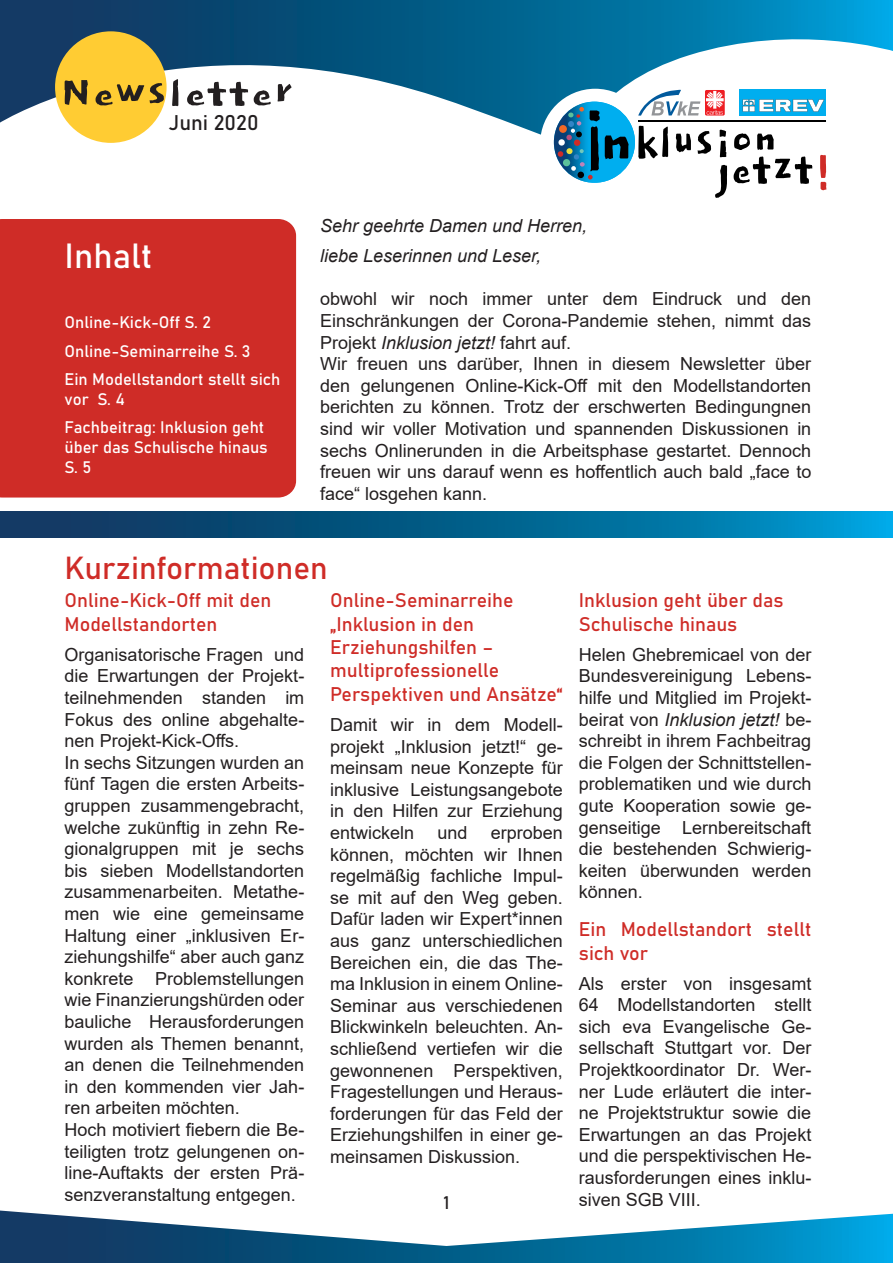
<style>
.page{position:relative;width:893px;height:1263px;background:#fff}
.page>*{position:absolute;margin:0;border:0;box-sizing:border-box;transform-origin:0 0}
.t1{font:34.5px "Bahnschrift";color:#fff}
.t2{font:31.5px "Bahnschrift";color:#cf2c27}
.t3{font:21px "Bahnschrift";color:#231f20}
.t4{font:19.5px/23.4px "Bahnschrift";color:#cf2c27}
.t5{font:18px/21.6px "Arial";color:#231f20;text-align:justify}
.t6{font:italic 18px "Arial";color:#231f20}
.t7{font:18px "Bahnschrift";color:#231f20}
.t8{font:16.5px/19.8px "Bahnschrift";color:#fff}
.s1{font-style:italic}
</style>
<div class="page">
<svg style="left:0;top:0;width:893px;height:148px"></svg>
<div style="left:540px;top:89px;width:110px;height:110px;background:#fff;border-radius:50%"></div>
<div style="left:55px;top:31px;width:112px;height:112px;background:#fc3;border-radius:50%"></div>
<img style="left:554px;top:102px;width:81px;height:81px;border-radius:41px">
<hr style="left:639px;top:120px;width:187px;height:2px;background:#000">
<svg style="left:638px;top:126px;width:30px;height:33px"></svg>
<svg style="left:676px;top:133px;width:15px;height:19px"></svg>
<svg style="left:697px;top:131px;width:14px;height:23px"></svg>
<svg style="left:720px;top:130px;width:6px;height:27px"></svg>
<svg style="left:734px;top:133px;width:16px;height:17px"></svg>
<svg style="left:757px;top:134px;width:17px;height:16px"></svg>
<svg style="left:734px;top:156px;width:78px;height:28px"></svg>
<svg style="left:715px;top:165px;width:12px;height:33px"></svg>
<svg style="left:820px;top:155px;width:6px;height:35px"></svg>
<svg style="left:558px;top:107px;width:71px;height:72px;background:#2482aa"></svg>
<svg style="left:638px;top:90px;width:87px;height:26px"></svg>
<div style="left:740px;top:90px;width:86px;height:26px;background:#00aeef"></div>
<svg style="left:743px;top:99px;width:81px;height:13px"></svg>
<svg style="left:65px;top:79px;width:227px;height:27px"></svg>
<svg style="left:0;top:1210px;width:893px;height:53px"></svg>
<div style="left:0;top:219px;width:296px;height:278px;background:#cf2c27"></div>
<svg style="left:0;top:511px;width:893px;height:27px;background:#04618f"></svg>
<p class="t3" style="left:169px;top:110px;width:91px">Juni 2020</p>
<p class="t1" style="left:65px;top:234px;width:89px">Inhalt</p>
<p class="t8" style="left:65px;top:313px;width:148px">Online-Kick-Off S. 2</p>
<p class="t8" style="left:65px;top:341px;width:188px">Online-Seminarreihe S. 3</p>
<p class="t8" style="left:65px;top:369px;width:217px">Ein Modellstandort stellt sich vor S. 4</p>
<p class="t8" style="left:65px;top:417px;width:205px">Fachbeitrag: Inklusion geht über das Schulische hinaus<br>S. 5</p>
<p class="t6" style="left:320px;top:214px;width:269px">Sehr geehrte Damen und Herren,</p>
<p class="t6" style="left:320px;top:244px;width:223px">liebe Leserinnen und Leser,</p>
<p class="t5" style="left:320px;top:288px;width:493px">obwohl wir noch immer unter dem Eindruck und den Einschränkungen der Corona-Pandemie stehen, nimmt das Projekt <span class="s1">Inklusion jetzt!</span> fahrt auf.</p>
<p class="t5" style="left:320px;top:353px;width:493px">Wir freuen uns darüber, Ihnen in diesem Newsletter über den gelungenen Online-Kick-Off mit den Modellstandorten berichten zu können. Trotz der erschwerten Bedingungnen sind wir voller Motivation und spannenden Diskussionen in sechs Onlinerunden in die Arbeitsphase gestartet. Dennoch freuen wir uns darauf wenn es hoffentlich auch bald „face to face“ losgehen kann.</p>
<p class="t2" style="left:65px;top:548px;width:265px">Kurzinformationen</p>
<p class="t4" style="left:65px;top:589px;width:208px">Online-Kick-Off mit den<br>Modellstandorten</p>
<p class="t5" style="left:65px;top:643px;width:241px">Organisatorische Fragen und die Erwartungen der Projekt&shy;teilnehmenden standen im Fokus des online abgehalte&shy;nen Projekt-Kick-Offs.</p>
<p class="t5" style="left:65px;top:751px;width:241px">In sechs Sitzungen wurden an fünf Tagen die ersten Arbeits&shy;gruppen zusammengebracht, welche zukünftig in zehn Re&shy;gionalgruppen mit je sechs bis sieben Modellstandorten zusammenarbeiten. Metathe&shy;men wie eine gemeinsame Haltung einer „inklusiven Er&shy;ziehungshilfe“ aber auch ganz konkrete Problemstellungen wie Finanzierungshürden oder bauliche Herausforderungen wurden als Themen benannt, an denen die Teilnehmenden in den kommenden vier Jah&shy;ren arbeiten möchten.</p>
<p class="t5" style="left:65px;top:1119px;width:241px">Hoch motiviert fiebern die Be&shy;teiligten trotz gelungenen on&shy;line-Auftakts der ersten Prä&shy;senzveranstaltung entgegen.</p>
<p class="t4" style="left:330px;top:589px;width:234px">Online-Seminarreihe „Inklusion in den<br>Erziehungshilfen – multiprofessionelle<br>Perspektiven und Ansätze“</p>
<p class="t5" style="left:330px;top:714px;width:234px">Damit wir in dem Modell&shy;projekt „Inklusion jetzt!“ ge&shy;meinsam neue Konzepte für inklusive Leistungsangebote in den Hilfen zur Erziehung entwickeln</p>
<p class="t5" style="left:330px;top:822px;width:234px;text-indent:160px">erproben können, möchten wir Ihnen regelmäßig fachliche Impul&shy;se mit auf den Weg geben.<br>Dafür laden wir Expert*innen aus ganz unterschiedlichen Bereichen ein, die das The&shy;ma Inklusion in einem Online-Seminar aus verschiedenen Blickwinkeln beleuchten. An&shy;schließend vertiefen wir die gewonnenen Perspektiven, Fragestellungen und Heraus&shy;forderungen für das Feld der Erziehungshilfen in einer ge&shy;meinsamen Diskussion.</p>
<p class="t5" style="left:437px;top:822px;width:32px">und</p>
<p class="t7" style="left:443px;top:1191px;width:7px">1</p>
<p class="t4" style="left:579px;top:589px;width:206px">Inklusion geht über das<br>Schulische hinaus</p>
<p class="t5" style="left:579px;top:643px;width:234px">Helen Ghebremicael von der Bundesvereinigung Lebens&shy;hilfe und Mitglied im Projekt&shy;beirat von <span class="s1">Inklusion jetzt!</span> be&shy;schreibt in ihrem Fachbeitrag die Folgen der Schnittstellen&shy;problematiken und wie durch gute Kooperation sowie ge&shy;genseitige Lernbereitschaft die bestehenden Schwierig&shy;keiten überwunden werden können.</p>
<p class="t4" style="left:579px;top:917px;width:234px">Ein Modellstandort stellt sich vor</p>
<p class="t5" style="left:579px;top:972px;width:234px">Als erster von insgesamt 64 Modellstandorten stellt sich eva Evangelische Ge&shy;sellschaft Stuttgart vor. Der Projektkoordinator Dr. Wer&shy;ner Lude erläutert die inter&shy;ne Projektstruktur sowie die Erwartungen an das Projekt und die perspektivischen He&shy;rausforderungen eines inklu&shy;siven SGB VIII.</p>
</div>
